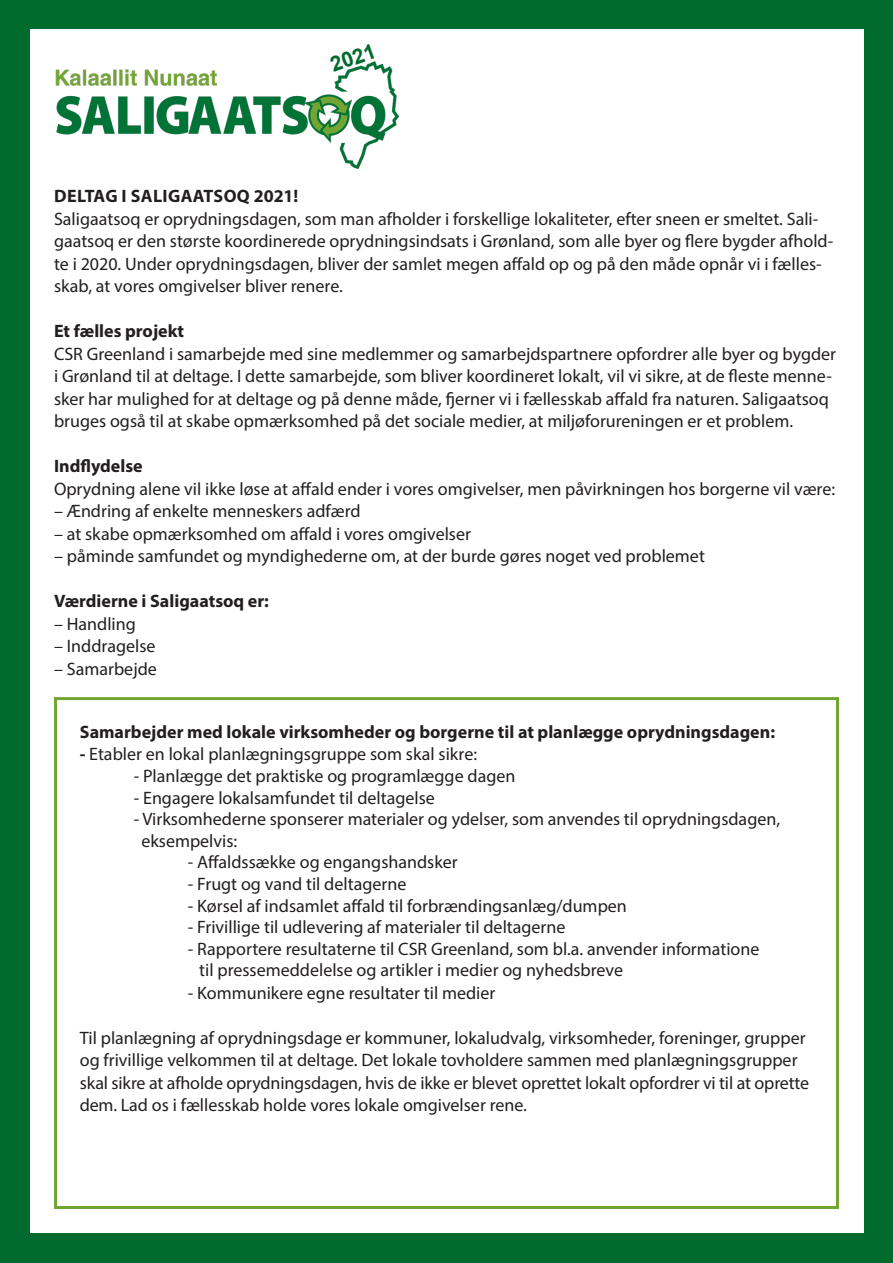
<style>
.page{position:relative;width:893px;height:1263px;background:#006b2d}
.page>*{position:absolute;margin:0;border:0;box-sizing:border-box;transform-origin:0 0}
.t1{font:700 21px "Arial";color:#006b2d}
.t2{font:18px/22.5px "Myriad Pro";color:#231f20}
.t3{font:700 18px "Myriad Pro";color:#231f20}
.t4{font:700 18px "Myriad Pro";letter-spacing:.02em;color:#231f20}
.s1{font-weight:700}
</style>
<div class="page">
<div style="left:30px;top:30px;width:833px;height:1203px;background:#fff"></div>
<div style="left:54px;top:697px;width:785px;height:512px;border:3px solid #73a532"></div>
<img style="left:55px;top:61px;width:343px;height:108px">
<p class="t1" style="left:326px;top:52px;width:48px;rotate:-19deg">2021</p>
<p class="t4" style="left:54px;top:184px;width:246px">DELTAG I SALIGAATSOQ 2021!</p>
<p class="t2" style="left:54px;top:207px;width:781px">Saligaatsoq er oprydningsdagen, som man afholder i forskellige lokaliteter, efter sneen er smeltet. Sali&shy;gaatsoq er den største koordinerede oprydningsindsats i Grønland, som alle byer og flere bygder afhold&shy;te i 2020. Under oprydningsdagen, bliver der samlet megen affald op og på den måde opnår vi i fælles&shy;skab, at vores omgivelser bliver renere.</p>
<p class="t3" style="left:54px;top:319px;width:132px">Et fælles projekt</p>
<p class="t2" style="left:54px;top:342px;width:784px">CSR Greenland i samarbejde med sine medlemmer og samarbejdspartnere opfordrer alle byer og bygder i Grønland til at deltage. I dette samarbejde, som bliver koordineret lokalt, vil vi sikre, at de fleste menne&shy;sker har mulighed for at deltage og på denne måde, fjerner vi i fællesskab affald fra naturen. Saligaatsoq bruges også til at skabe opmærksomhed på det sociale medier, at miljøforureningen er et problem.</p>
<p class="t3" style="left:54px;top:454px;width:90px">Indflydelse</p>
<p class="t2" style="left:54px;top:477px;width:783px">Oprydning alene vil ikke løse at affald ender i vores omgivelser, men påvirkningen hos borgerne vil være:</p>
<p class="t2" style="left:54px;top:499px;width:308px">– Ændring af enkelte menneskers adfærd</p>
<p class="t2" style="left:54px;top:522px;width:418px">– at skabe opmærksomhed om affald i vores omgivelser</p>
<p class="t2" style="left:54px;top:544px;width:652px">– påminde samfundet og myndighederne om, at der burde gøres noget ved problemet</p>
<p class="t3" style="left:54px;top:589px;width:216px">Værdierne i Saligaatsoq er:</p>
<p class="t2" style="left:54px;top:612px;width:83px">– Handling</p>
<p class="t2" style="left:54px;top:634px;width:103px">– Inddragelse</p>
<p class="t2" style="left:54px;top:657px;width:104px">– Samarbejde</p>
<p class="t3" style="left:80px;top:720px;width:697px">Samarbejder med lokale virksomheder og borgerne til at planlægge oprydningsdagen:</p>
<p class="t2" style="left:80px;top:743px;width:399px"><span class="s1">-</span> Etabler en lokal planlægningsgruppe som skal sikre:</p>
<p class="t2" style="left:134px;top:764px;width:383px">- Planlægge det praktiske og programlægge dagen</p>
<p class="t2" style="left:134px;top:786px;width:303px">- Engagere lokalsamfundet til deltagelse</p>
<p class="t2" style="left:134px;top:807px;width:648px">- Virksomhederne sponserer materialer og ydelser, som anvendes til oprydningsdagen,</p>
<p class="t2" style="left:141px;top:829px;width:97px">eksempelvis:</p>
<p class="t2" style="left:188px;top:851px;width:271px">- Affaldssække og engangshandsker</p>
<p class="t2" style="left:188px;top:872px;width:220px">- Frugt og vand til deltagerne</p>
<p class="t2" style="left:188px;top:894px;width:441px">- Kørsel af indsamlet affald til forbrændingsanlæg/dumpen</p>
<p class="t2" style="left:188px;top:915px;width:379px">- Frivillige til udlevering af materialer til deltagerne</p>
<p class="t2" style="left:188px;top:937px;width:573px">- Rapportere resultaterne til CSR Greenland, som bl.a. anvender informatione</p>
<p class="t2" style="left:199px;top:959px;width:425px">til pressemeddelelse og artikler i medier og nyhedsbreve</p>
<p class="t2" style="left:188px;top:981px;width:309px">- Kommunikere egne resultater til medier</p>
<p class="t2" style="left:80px;top:1026px;width:731px">Til planlægning af oprydningsdage er kommuner, lokaludvalg, virksomheder, foreninger, grupper og frivillige velkommen til at deltage. Det lokale tovholdere sammen med planlægningsgrupper skal sikre at afholde oprydningsdagen, hvis de ikke er blevet oprettet lokalt opfordrer vi til at oprette dem. Lad os i fællesskab holde vores lokale omgivelser rene.</p>
</div>
